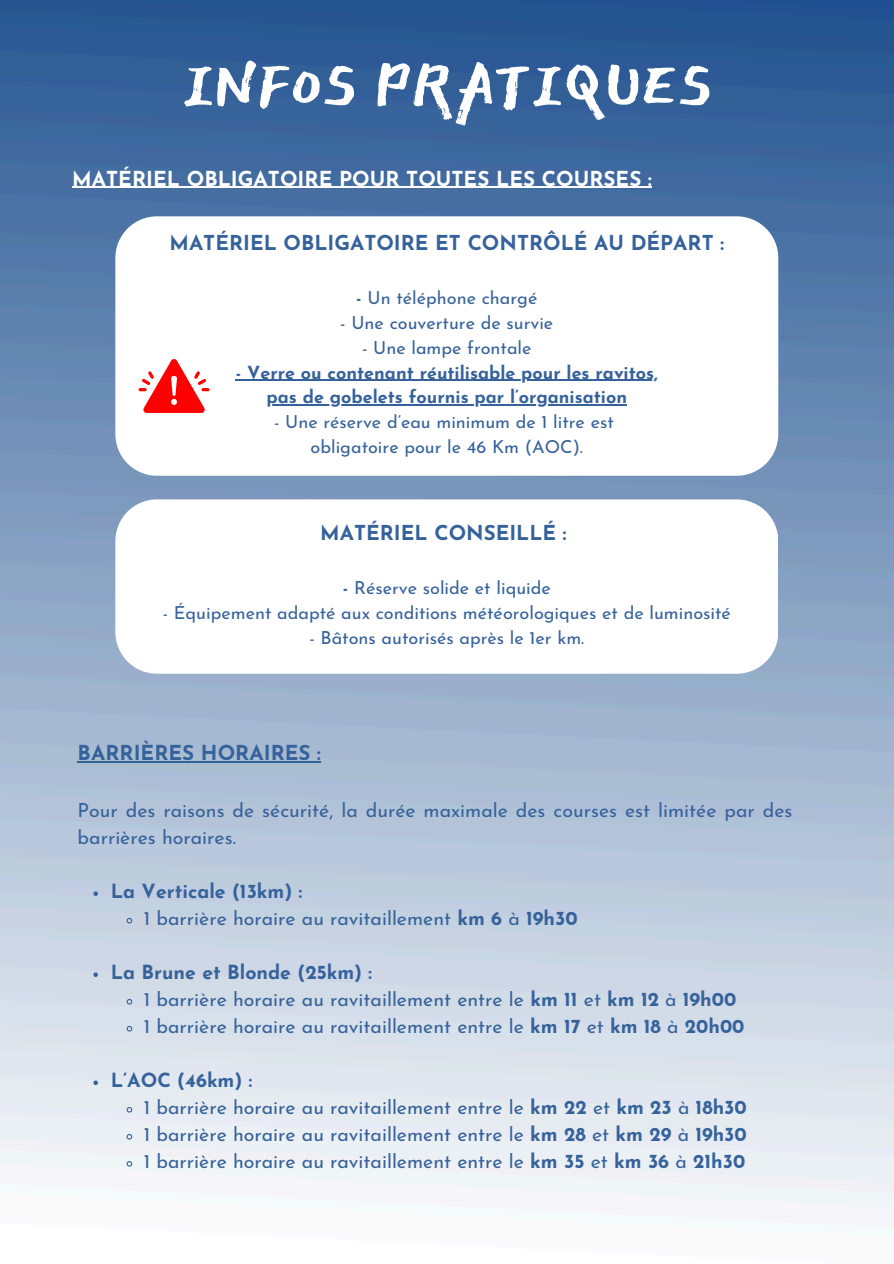
<style>
.page{position:relative;width:894px;height:1264px;background:#fff}
.page>*{position:absolute;margin:0;border:0;box-sizing:border-box;transform-origin:0 0}
.t1{font:90px "East Sea Dokdo Cyrillic";color:#fff}
.t2{font:700 20.55px "Josefin Sans";color:#36629b}
.t3{font:700 20.55px "Josefin Sans";color:#fff}
.t4{font:19.5px/27px "Josefin Sans";color:#36629b}
.t5{font:700 19.5px "Josefin Sans";color:#36629b}
.t6{font:18px/24.8px "Josefin Sans";color:#36629b;text-align:center}
.t7{font:700 18px/24.8px "Josefin Sans";color:#36629b;text-align:center}
.s1{font-weight:700}
</style>
<div class="page">
<img style="left:0;top:0;width:893px;height:1208px">
<svg style="left:115px;top:216px;width:663px;height:260px"></svg>
<svg style="left:115px;top:499px;width:662px;height:174px"></svg>
<svg style="left:138px;top:359px;width:71px;height:54px"></svg>
<svg style="left:93px;top:891px;width:5px;height:4px"></svg>
<svg style="left:126px;top:917px;width:7px;height:7px"></svg>
<svg style="left:93px;top:972px;width:5px;height:4px"></svg>
<svg style="left:126px;top:998px;width:7px;height:7px"></svg>
<svg style="left:126px;top:1025px;width:7px;height:7px"></svg>
<svg style="left:93px;top:1080px;width:5px;height:4px"></svg>
<svg style="left:126px;top:1106px;width:7px;height:7px"></svg>
<svg style="left:126px;top:1133px;width:7px;height:7px"></svg>
<svg style="left:126px;top:1160px;width:7px;height:7px"></svg>
<hr style="left:72px;top:187px;width:579px;height:1px;background:#fff">
<hr style="left:78px;top:761px;width:243px;height:1px;background:#36629b">
<hr style="left:236px;top:380px;width:421px;height:1px;background:#36629b">
<hr style="left:266px;top:404px;width:361px;height:1px;background:#36629b">
<h1 class="t1" style="left:181px;top:40px;width:532px">INFOS PRATIQUES</h1>
<p class="t3" style="left:72px;top:170px;width:581px">MATÉRIEL OBLIGATOIRE POUR TOUTES LES COURSES :</p>
<p class="t2" style="left:169px;top:235px;width:556px">MATÉRIEL OBLIGATOIRE ET CONTRÔLÉ AU DÉPART :</p>
<p class="t6" style="left:356px;top:287px;width:183px"><span class="s1">-</span> Un téléphone chargé</p>
<p class="t6" style="left:340px;top:312px;width:214px">- Une couverture de survie</p>
<p class="t6" style="left:362px;top:337px;width:171px">- Une lampe frontale</p>
<p class="t7" style="left:236px;top:362px;width:423px">- Verre ou contenant réutilisable pour les ravitos, pas de gobelets fournis par l’organisation</p>
<p class="t6" style="left:274px;top:411px;width:341px">- Une réserve d’eau minimum de 1 litre est obligatoire pour le 46 Km (AOC).</p>
<p class="t2" style="left:320px;top:525px;width:248px">MATÉRIEL CONSEILLÉ :</p>
<p class="t6" style="left:342px;top:577px;width:209px"><span class="s1">-</span> Réserve solide et liquide</p>
<p class="t6" style="left:163px;top:602px;width:569px">- Équipement adapté aux conditions météorologiques et de luminosité</p>
<p class="t6" style="left:309px;top:627px;width:276px">- Bâtons autorisés après le 1er km.</p>
<p class="t2" style="left:78px;top:744px;width:245px">BARRIÈRES HORAIRES :</p>
<h2 class="t4" style="left:78px;top:798px;width:716px">Pour des raisons de sécurité, la durée maximale des courses est limitée par des barrières horaires.</h2>
<p class="t5" style="left:111px;top:883px;width:193px">La Verticale (13km) :</p>
<h2 class="t4" style="left:144px;top:906px;width:435px">1 barrière horaire au ravitaillement <span class="s1">km 6</span> à <span class="s1">19h30</span></h2>
<h3 class="t5" style="left:111px;top:964px;width:263px">La Brune et Blonde (25km) :</h3>
<p class="t4" style="left:144px;top:987px;width:593px">1 barrière horaire au ravitaillement entre le <span class="s1">km 11</span> et <span class="s1">km 12</span> à <span class="s1">19h00</span></p>
<p class="t4" style="left:144px;top:1014px;width:602px">1 barrière horaire au ravitaillement entre le <span class="s1">km 17</span> et <span class="s1">km 18</span> à <span class="s1">20h00</span></p>
<p class="t5" style="left:111px;top:1072px;width:143px">L’AOC (46km) :</p>
<p class="t4" style="left:144px;top:1095px;width:604px">1 barrière horaire au ravitaillement entre le <span class="s1">km 22</span> et <span class="s1">km 23</span> à <span class="s1">18h30</span></p>
<p class="t4" style="left:144px;top:1122px;width:604px">1 barrière horaire au ravitaillement entre le <span class="s1">km 28</span> et <span class="s1">km 29</span> à <span class="s1">19h30</span></p>
<p class="t4" style="left:144px;top:1149px;width:602px">1 barrière horaire au ravitaillement entre le <span class="s1">km 35</span> et <span class="s1">km 36</span> à <span class="s1">21h30</span></p>
</div>
